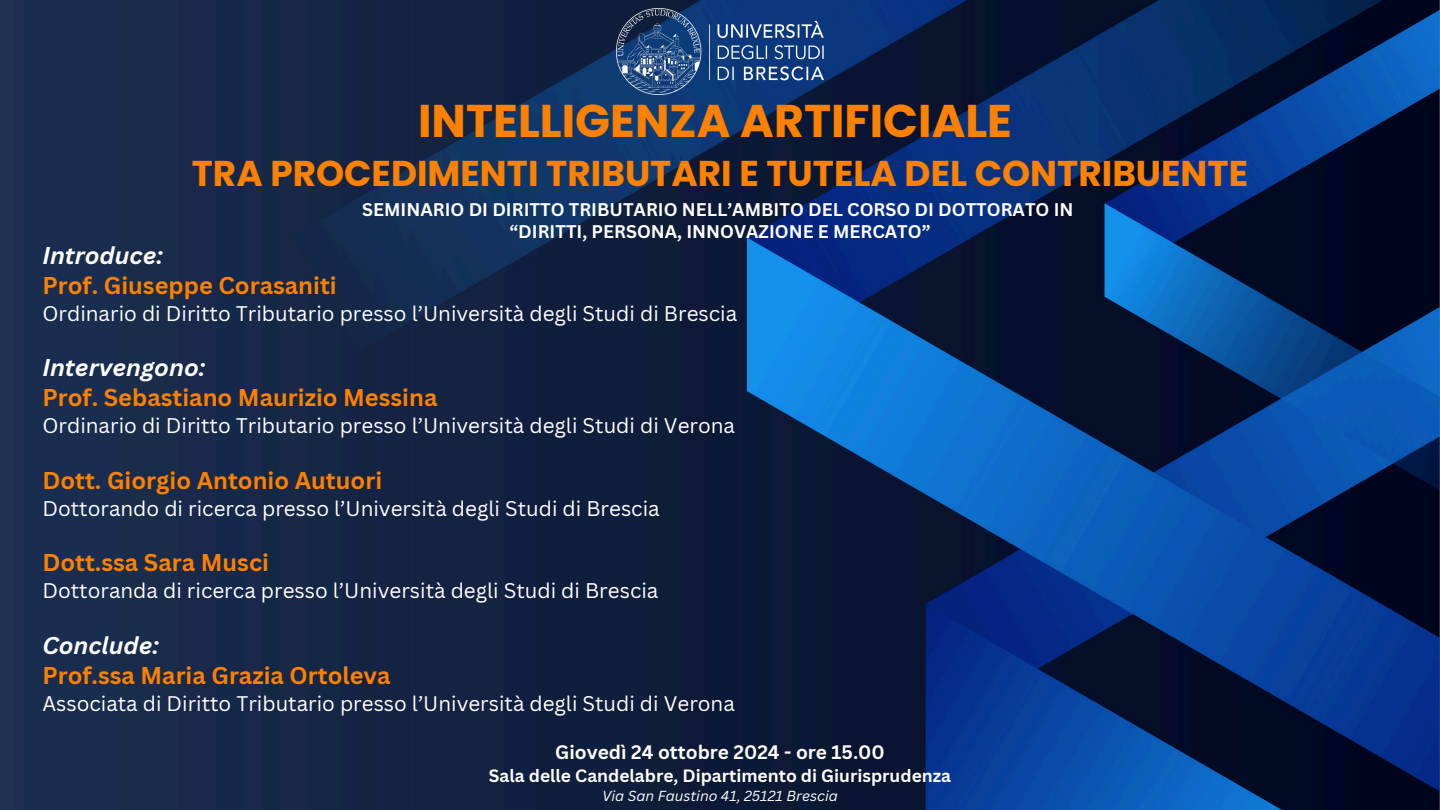
<style>
.page{position:relative;width:1440px;height:810px;background:#fff}
.page>*{position:absolute;margin:0;border:0;box-sizing:border-box;transform-origin:0 0}
.t1{font:700 45.8px "Poppins";color:#fd8100}
.t2{font:700 35.8px "Poppins";color:#fd8100}
.t3{font:700 23.6px/30px "Canva Sans";color:#fd8100}
.t4{font:20.6px "Canva Sans";color:#fff}
.t5{font:700 19px "Canva Sans";color:#fff}
.t6{font:700 17.8px "Canva Sans";color:#fff}
.t7{font:700 17.4px "Canva Sans";color:#fff}
.t8{font:italic 14.1px "Canva Sans";color:#fff}
.s1{font-style:italic;color:#fff}
</style>
<div class="page">
<img style="left:0;top:0;width:1440px;height:810px">
<img style="left:617px;top:9px;width:206px;height:85px">
<p class="t1" style="left:418px;top:89px;width:595px">INTELLIGENZA ARTIFICIALE</p>
<p class="t2" style="left:192px;top:149px;width:1058px">TRA PROCEDIMENTI TRIBUTARI E TUTELA DEL CONTRIBUENTE</p>
<p class="t6" style="left:362px;top:197px;width:713px">SEMINARIO DI DIRITTO TRIBUTARIO NELL’AMBITO DEL CORSO DI DOTTORATO IN</p>
<p class="t6" style="left:509px;top:219px;width:423px">“DIRITTI, PERSONA, INNOVAZIONE E MERCATO”</p>
<h1 class="t3" style="left:42px;top:240px;width:296px"><span class="s1">Introduce:<br></span>Prof. Giuseppe Corasaniti</h1>
<h1 class="t4" style="left:42px;top:299px;width:696px">Ordinario di Diritto Tributario presso l’Università degli Studi di Brescia</h1>
<h1 class="t3" style="left:42px;top:352px;width:397px"><span class="s1">Intervengono:<br></span>Prof. Sebastiano Maurizio Messina</h1>
<h1 class="t4" style="left:42px;top:411px;width:694px">Ordinario di Diritto Tributario presso l’Università degli Studi di Verona</h1>
<h1 class="t3" style="left:42px;top:465px;width:341px">Dott. Giorgio Antonio Autuori</h1>
<h1 class="t4" style="left:42px;top:494px;width:619px">Dottorando di ricerca presso l’Università degli Studi di Brescia</h1>
<h1 class="t3" style="left:42px;top:547px;width:228px">Dott.ssa Sara Musci</h1>
<h1 class="t4" style="left:42px;top:576px;width:618px">Dottoranda di ricerca presso l’Università degli Studi di Brescia</h1>
<h1 class="t3" style="left:42px;top:630px;width:350px"><span class="s1">Conclude:<br></span>Prof.ssa Maria Grazia Ortoleva</h1>
<h1 class="t4" style="left:42px;top:689px;width:694px">Associata di Diritto Tributario presso l’Università degli Studi di Verona</h1>
<h1 class="t5" style="left:555px;top:739px;width:331px">Giovedì 24 ottobre 2024 - ore 15.00</h1>
<h1 class="t7" style="left:489px;top:764px;width:464px">Sala delle Candelabre, Dipartimento di Giurisprudenza</h1>
<h1 class="t8" style="left:602px;top:786px;width:237px">Via San Faustino 41, 25121 Brescia</h1>
</div>
